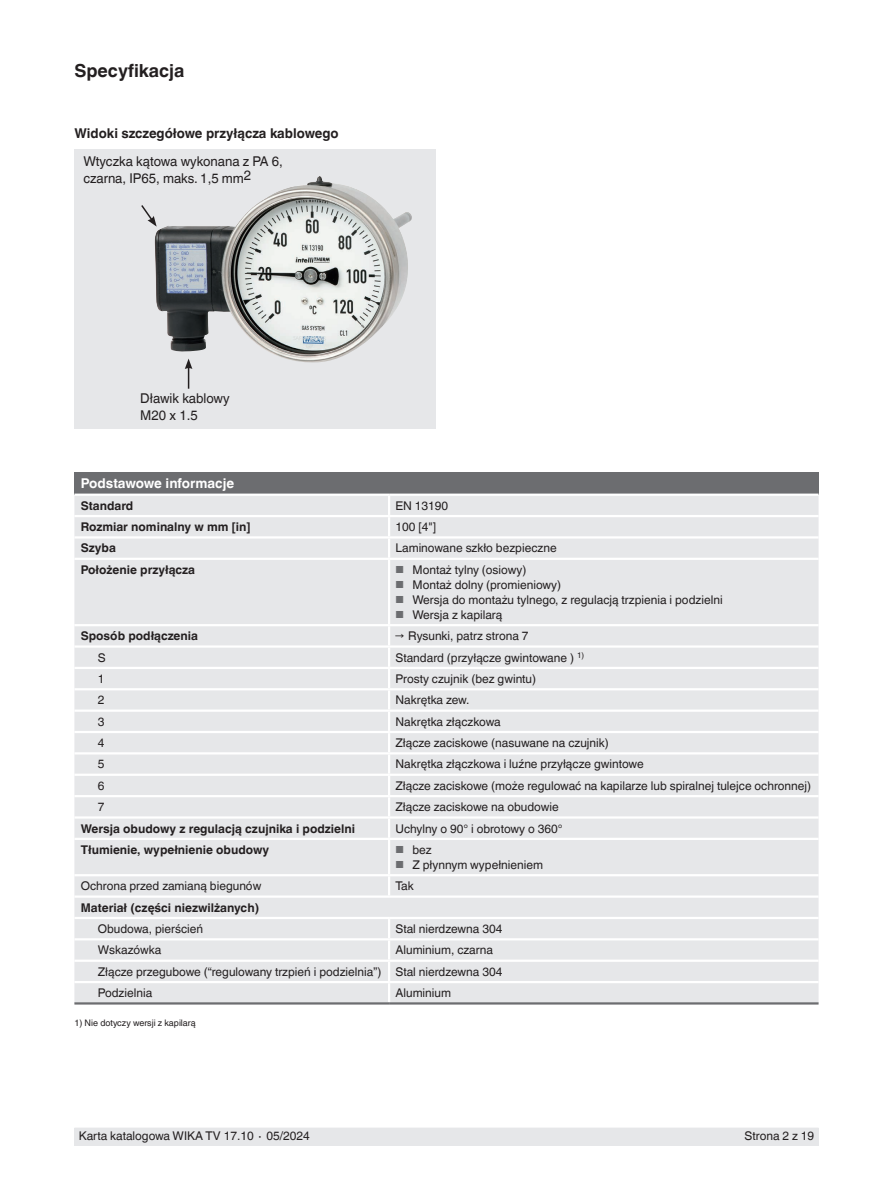
<style>
.page{position:relative;width:893px;height:1188px;background:#fff}
.page>*{position:absolute;margin:0;border:0;box-sizing:border-box;transform-origin:0 0}
.t1{font:700 18px "Helvetica World";color:#231f20}
.t2{font:13.5px/16.5px "Helvetica World";color:#231f20}
.t3{font:700 13.5px "Helvetica World";color:#231f20}
.t4{font:700 13.5px "Helvetica World";color:#fff}
.t5{font:12px/21.3px "Helvetica World";color:#231f20}
.t6{font:700 12px "Helvetica World";color:#231f20}
.t7{font:9px "Helvetica World";color:#231f20}
.s1{font-size:10.2px;color:#6c6d70}
</style>
<div class="page">
<div style="left:74px;top:1128px;width:745px;height:17px;background:#e6e7e9"></div>
<div style="left:74px;top:472px;width:745px;height:23px;background:#6c6d70"></div>
<div style="left:74px;top:496px;width:745px;height:506px;background:#e6e7e9"></div>
<hr style="left:74px;top:558px;width:315px;height:2px;background:#fff">
<hr style="left:74px;top:874px;width:315px;height:2px;background:#fff">
<hr style="left:389px;top:874px;width:430px;height:2px;background:#fff">
<hr style="left:74px;top:895px;width:315px;height:3px;background:#fff">
<hr style="left:389px;top:895px;width:430px;height:3px;background:#fff">
<hr style="left:389px;top:558px;width:430px;height:2px;background:#fff">
<hr style="left:388px;top:560px;width:2px;height:64px;background:#fff">
<hr style="left:74px;top:536px;width:315px;height:3px;background:#fff">
<hr style="left:389px;top:536px;width:430px;height:3px;background:#fff">
<hr style="left:74px;top:624px;width:315px;height:2px;background:#fff">
<hr style="left:389px;top:624px;width:430px;height:2px;background:#fff">
<hr style="left:74px;top:645px;width:315px;height:3px;background:#fff">
<hr style="left:389px;top:645px;width:430px;height:3px;background:#fff">
<hr style="left:74px;top:838px;width:315px;height:2px;background:#fff">
<hr style="left:389px;top:838px;width:430px;height:2px;background:#fff">
<hr style="left:388px;top:840px;width:2px;height:34px;background:#fff">
<svg style="left:388px;top:876px;width:2px;height:19px"></svg>
<svg style="left:388px;top:919px;width:2px;height:19px"></svg>
<svg style="left:388px;top:962px;width:2px;height:40px"></svg>
<hr style="left:74px;top:917px;width:315px;height:2px;background:#fff">
<hr style="left:389px;top:917px;width:430px;height:2px;background:#fff">
<hr style="left:74px;top:960px;width:315px;height:2px;background:#fff">
<hr style="left:389px;top:960px;width:430px;height:2px;background:#fff">
<hr style="left:74px;top:981px;width:315px;height:2px;background:#fff">
<hr style="left:389px;top:981px;width:430px;height:2px;background:#fff">
<hr style="left:74px;top:1002px;width:315px;height:3px;background:#6c6d70">
<hr style="left:389px;top:1002px;width:430px;height:3px;background:#6c6d70">
<hr style="left:74px;top:515px;width:315px;height:2px;background:#fff">
<hr style="left:389px;top:515px;width:430px;height:2px;background:#fff">
<svg style="left:388px;top:496px;width:2px;height:62px"></svg>
<hr style="left:388px;top:940px;width:2px;height:20px;background:#fff">
<hr style="left:74px;top:494px;width:315px;height:2px;background:#fff">
<hr style="left:389px;top:494px;width:430px;height:2px;background:#fff">
<hr style="left:389px;top:774px;width:430px;height:2px;background:#fff">
<hr style="left:389px;top:795px;width:430px;height:2px;background:#fff">
<hr style="left:389px;top:816px;width:430px;height:3px;background:#fff">
<hr style="left:74px;top:774px;width:315px;height:2px;background:#fff">
<hr style="left:74px;top:795px;width:315px;height:2px;background:#fff">
<hr style="left:74px;top:816px;width:315px;height:3px;background:#fff">
<hr style="left:74px;top:667px;width:315px;height:2px;background:#fff">
<hr style="left:74px;top:688px;width:315px;height:2px;background:#fff">
<hr style="left:74px;top:710px;width:315px;height:2px;background:#fff">
<hr style="left:74px;top:731px;width:315px;height:2px;background:#fff">
<hr style="left:74px;top:752px;width:315px;height:3px;background:#fff">
<hr style="left:389px;top:667px;width:430px;height:2px;background:#fff">
<svg style="left:388px;top:626px;width:2px;height:62px"></svg>
<hr style="left:389px;top:752px;width:430px;height:3px;background:#fff">
<hr style="left:389px;top:688px;width:430px;height:2px;background:#fff">
<hr style="left:388px;top:690px;width:2px;height:20px;background:#fff">
<hr style="left:389px;top:710px;width:430px;height:2px;background:#fff">
<hr style="left:389px;top:731px;width:430px;height:2px;background:#fff">
<svg style="left:388px;top:712px;width:2px;height:126px"></svg>
<hr style="left:74px;top:938px;width:315px;height:2px;background:#fff">
<hr style="left:389px;top:938px;width:430px;height:2px;background:#fff">
<div style="left:74px;top:150px;width:362px;height:279px;background:#e6e7e9"></div>
<img style="left:155px;top:176px;width:257px;height:187px">
<svg style="left:141px;top:203px;width:16px;height:24px"></svg>
<svg style="left:185px;top:359px;width:7px;height:30px"></svg>
<h1 class="t1" style="left:74px;top:60px;width:112px">Specyfikacja</h1>
<p class="t3" style="left:74px;top:125px;width:266px">Widoki szczegółowe przyłącza kablowego</p>
<p class="t2" style="left:83px;top:153px;width:201px">Wtyczka kątowa wykonana z PA 6, czarna, IP65, maks. 1,5 mm2</p>
<p class="t2" style="left:140px;top:391px;width:91px">Dławik kablowy<br>M20 x 1.5</p>
<p class="t4" style="left:81px;top:476px;width:155px">Podstawowe informacje</p>
<p class="t6" style="left:81px;top:499px;width:54px">Standard</p>
<p class="t5" style="left:395px;top:495px;width:54px">EN 13190</p>
<p class="t6" style="left:81px;top:520px;width:171px">Rozmiar nominalny w mm [in]</p>
<p class="t5" style="left:395px;top:516px;width:42px">100 [4"]</p>
<p class="t6" style="left:81px;top:541px;width:37px">Szyba</p>
<p class="t5" style="left:395px;top:538px;width:163px">Laminowane szkło bezpieczne</p>
<p class="t6" style="left:81px;top:563px;width:116px">Położenie przyłącza</p>
<p class="t5" style="left:395px;top:559px;width:132px"><span class="s1">■</span> Montaż tylny (osiowy)</p>
<p class="t5" style="left:395px;top:574px;width:167px"><span class="s1">■</span> Montaż dolny (promieniowy)</p>
<p class="t5" style="left:395px;top:589px;width:329px"><span class="s1">■</span> Wersja do montażu tylnego, z regulacją trzpienia i podzielni</p>
<p class="t5" style="left:395px;top:604px;width:109px"><span class="s1">■</span> Wersja z kapilarą</p>
<p class="t6" style="left:81px;top:629px;width:119px">Sposób podłączenia</p>
<p class="t5" style="left:395px;top:625px;width:135px">→ Rysunki, patrz strona 7</p>
<p class="t5" style="left:98px;top:647px;width:9px">S</p>
<p class="t5" style="left:395px;top:647px;width:190px">Standard (przyłącze gwintowane ) <sup>1)</sup></p>
<p class="t5" style="left:98px;top:668px;width:8px">1</p>
<p class="t5" style="left:395px;top:668px;width:142px">Prosty czujnik (bez gwintu)</p>
<p class="t5" style="left:98px;top:689px;width:8px">2</p>
<p class="t5" style="left:395px;top:689px;width:76px">Nakrętka zew.</p>
<p class="t5" style="left:98px;top:711px;width:8px">3</p>
<p class="t5" style="left:395px;top:711px;width:107px">Nakrętka złączkowa</p>
<p class="t5" style="left:98px;top:732px;width:8px">4</p>
<p class="t5" style="left:395px;top:732px;width:215px">Złącze zaciskowe (nasuwane na czujnik)</p>
<p class="t5" style="left:98px;top:754px;width:8px">5</p>
<p class="t5" style="left:395px;top:754px;width:250px">Nakrętka złączkowa i luźne przyłącze gwintowe</p>
<p class="t5" style="left:98px;top:775px;width:8px">6</p>
<p class="t5" style="left:395px;top:775px;width:417px">Złącze zaciskowe (może regulować na kapilarze lub spiralnej tulejce ochronnej)</p>
<p class="t5" style="left:98px;top:796px;width:8px">7</p>
<p class="t5" style="left:395px;top:796px;width:165px">Złącze zaciskowe na obudowie</p>
<p class="t6" style="left:81px;top:821px;width:276px">Wersja obudowy z regulacją czujnika i podzielni</p>
<p class="t5" style="left:395px;top:818px;width:169px">Uchylny o 90° i obrotowy o 360°</p>
<p class="t6" style="left:81px;top:843px;width:190px">Tłumienie, wypełnienie obudowy</p>
<p class="t5" style="left:395px;top:839px;width:38px"><span class="s1">■</span> bez</p>
<p class="t5" style="left:395px;top:854px;width:149px"><span class="s1">■</span> Z płynnym wypełnieniem</p>
<p class="t5" style="left:81px;top:875px;width:182px">Ochrona przed zamianą biegunów</p>
<p class="t5" style="left:395px;top:875px;width:20px">Tak</p>
<p class="t6" style="left:81px;top:900px;width:180px">Materiał (części niezwilżanych)</p>
<p class="t5" style="left:98px;top:918px;width:107px">Obudowa, pierścień</p>
<p class="t5" style="left:395px;top:918px;width:108px">Stal nierdzewna 304</p>
<p class="t5" style="left:98px;top:940px;width:65px">Wskazówka</p>
<p class="t5" style="left:98px;top:940px;width:406px;text-indent:298px">Aluminium, czarna<br>Złącze przegubowe (“regulowany trzpień i podzielnia”) Stal nierdzewna 304<br>Podzielnia</p>
<p class="t5" style="left:395px;top:982px;width:57px">Aluminium</p>
<p class="t7" style="left:74px;top:1017px;width:123px">1) Nie dotyczy wersji z kapilarą</p>
<p class="t5" style="left:79px;top:1126px;width:233px">Karta katalogowa WIKA TV 17.10 ∙ 05/2024</p>
<p class="t5" style="left:745px;top:1126px;width:71px">Strona 2 z 19</p>
</div>
